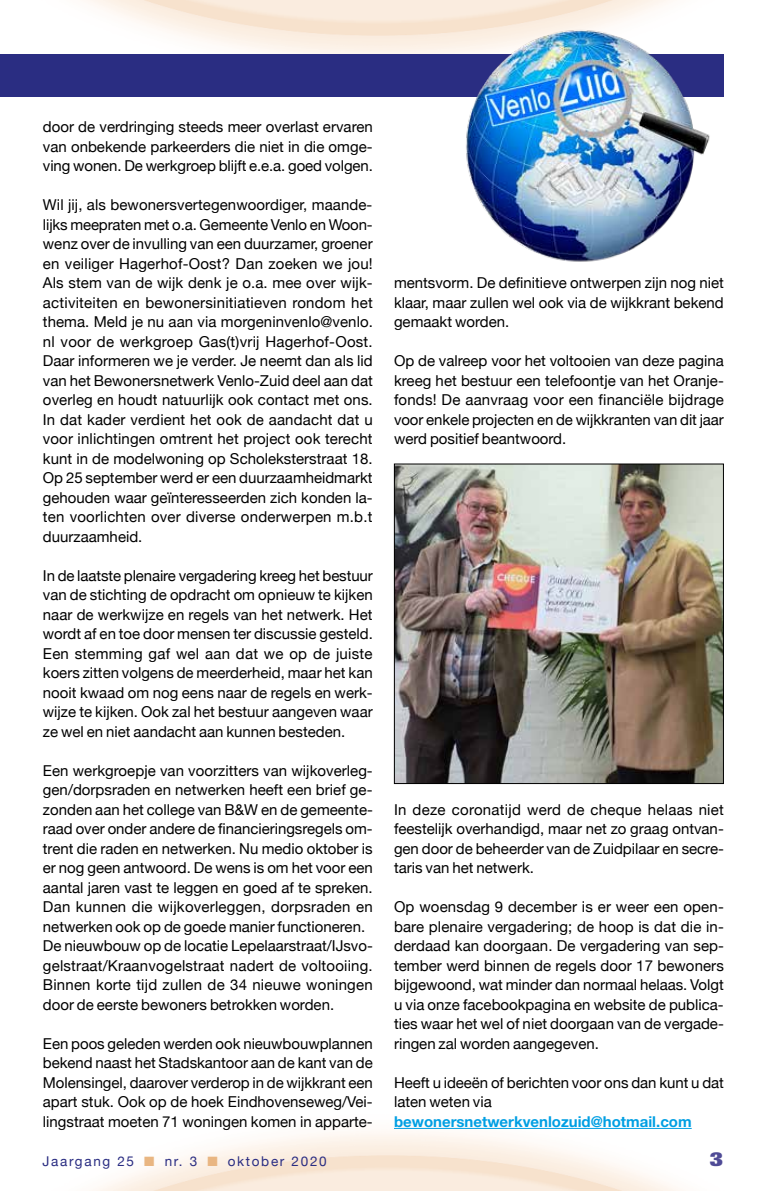
<style>
.page{position:relative;width:766px;height:1191px;background:#fff}
.page>*{position:absolute;margin:0;border:0;box-sizing:border-box;transform-origin:0 0}
.t1{font:800 21px "Imago";color:#4f4b96}
.t2{font:15px/19.5px "Helvetica Neue";color:#000;text-align:justify}
.t3{font:700 15px "Helvetica Neue";color:#009fe3}
.t4{font:13.5px "Helvetica Neue";letter-spacing:.125em;color:#2a2d82}
.s1{color:#e9b682}
</style>
<div class="page">
<img style="left:96px;top:1127px;width:596px;height:64px">
<img style="left:86px;top:0;width:638px;height:82px">
<div style="left:0;top:54px;width:723px;height:43px;background:#2a2d82"></div>
<hr style="left:394px;top:1128px;width:297px;height:1px;background:#009fe3">
<img style="left:396px;top:465px;width:325px;height:317px">
<div style="left:394px;top:463px;width:329px;height:321px;border:1px solid #000"></div>
<img style="left:447px;top:8px;width:272px;height:254px">
<p class="t2" style="left:43px;top:118px;width:331px">door de verdringing steeds meer overlast ervaren van onbekende parkeerders die niet in die omge&shy;ving wonen. De werkgroep blijft e.e.a. goed volgen.</p>
<p class="t2" style="left:43px;top:196px;width:331px">Wil jij, als bewonersvertegenwoordiger, maande&shy;lijks meepraten met o.a. Gemeente Venlo en Woon&shy;wenz over de invulling van een duurzamer, groener en veiliger Hagerhof-Oost? Dan zoeken we jou!<br>Als stem van de wijk denk je o.a. mee over wijk&shy;activiteiten en bewonersinitiatieven rondom het thema. Meld je nu aan via morgeninvenlo@venlo. nl voor de werkgroep Gas(t)vrij Hagerhof-Oost.<br>Daar informeren we je verder. Je neemt dan als lid van het Bewonersnetwerk Venlo-Zuid deel aan dat overleg en houdt natuurlijk ook contact met ons.<br>In dat kader verdient het ook de aandacht dat u voor inlichtingen omtrent het project ook terecht kunt in de modelwoning op Scholeksterstraat 18.<br>Op 25 september werd er een duurzaamheidmarkt gehouden waar geïnteresseerden zich konden la&shy;ten voorlichten over diverse onderwerpen m.b.t duurzaamheid.</p>
<p class="t2" style="left:43px;top:566px;width:331px">In de laatste plenaire vergadering kreeg het bestuur van de stichting de opdracht om opnieuw te kijken naar de werkwijze en regels van het netwerk. Het wordt af en toe door mensen ter discussie gesteld.<br>Een stemming gaf wel aan dat we op de juiste koers zitten volgens de meerderheid, maar het kan nooit kwaad om nog eens naar de regels en werk&shy;wijze te kijken. Ook zal het bestuur aangeven waar ze wel en niet aandacht aan kunnen besteden.</p>
<p class="t2" style="left:43px;top:761px;width:331px;text-align:left">Een werkgroepje van voorzitters van wijkoverleg&shy;gen/dorpsraden en netwerken heeft een brief ge&shy;zonden aan het college van B&amp;W en de gemeente&shy;raad over onder andere de financieringsregels om&shy;trent die raden en netwerken. Nu medio oktober is er nog geen antwoord. De wens is om het voor een aantal jaren vast te leggen en goed af te spreken.<br>Dan kunnen die wijkoverleggen, dorpsraden en netwerken ook op de goede manier functioneren.<br>De nieuwbouw op de locatie Lepelaarstraat/IJsvo&shy;gelstraat/Kraanvogelstraat nadert de voltooiing.<br>Binnen korte tijd zullen de 34 nieuwe woningen door de eerste bewoners betrokken worden.</p>
<p class="t2" style="left:43px;top:1034px;width:331px">Een poos geleden werden ook nieuwbouwplannen bekend naast het Stadskantoor aan de kant van de Molensingel, daarover verderop in de wijkkrant een apart stuk. Ook op de hoek Eindhovenseweg/Vei&shy;lingstraat moeten 71 woningen komen in apparte-</p>
<p class="t2" style="left:394px;top:274px;width:331px">mentsvorm. De definitieve ontwerpen zijn nog niet klaar, maar zullen wel ook via de wijkkrant bekend gemaakt worden.</p>
<p class="t2" style="left:394px;top:352px;width:331px">Op de valreep voor het voltooien van deze pagina kreeg het bestuur een telefoontje van het Oranje&shy;fonds! De aanvraag voor een financiële bijdrage voor enkele projecten en de wijkkranten van dit jaar werd positief beantwoord.</p>
<p class="t2" style="left:394px;top:800px;width:331px">In deze coronatijd werd de cheque helaas niet feestelijk overhandigd, maar net zo graag ontvan&shy;gen door de beheerder van de Zuidpilaar en secre&shy;taris van het netwerk.</p>
<p class="t2" style="left:394px;top:898px;width:331px">Op woensdag 9 december is er weer een open&shy;bare plenaire vergadering; de hoop is dat die in&shy;derdaad kan doorgaan. De vergadering van sep&shy;tember werd binnen de regels door 17 bewoners bijgewoond, wat minder dan normaal helaas. Volgt u via onze facebookpagina en website de publica&shy;ties waar het wel of niet doorgaan van de vergade&shy;ringen zal worden aangegeven.</p>
<p class="t2" style="left:394px;top:1073px;width:331px">Heeft u ideeën of berichten voor ons dan kunt u dat laten weten via</p>
<p class="t3" style="left:394px;top:1112px;width:299px">bewonersnetwerkvenlozuid@hotmail.com</p>
<p class="t4" style="left:43px;top:1151px;width:285px">Jaargang 25 <span class="s1">■</span> nr. 3 <span class="s1">■</span> oktober 2020</p>
<h1 class="t1" style="left:709px;top:1146px;width:15px">3</h1>
</div>
